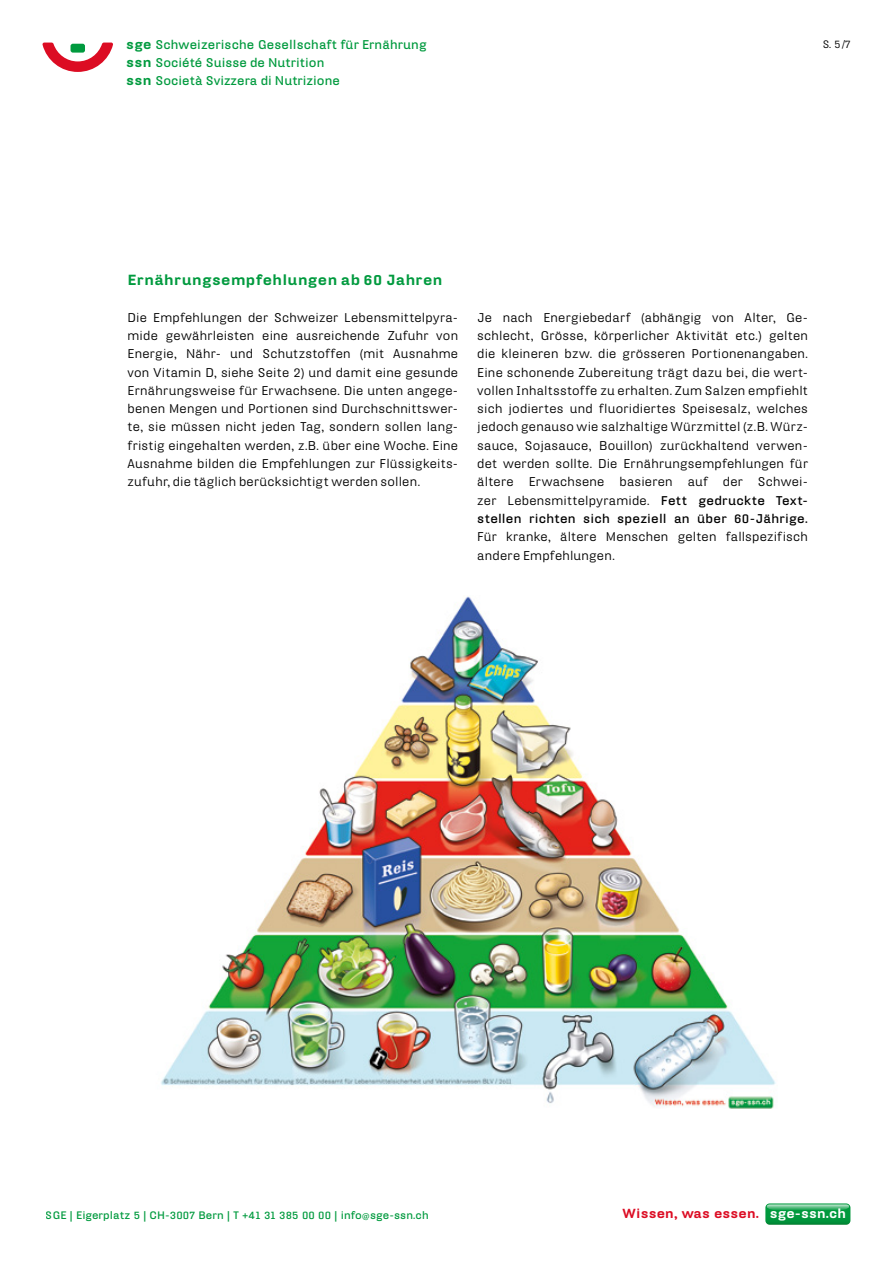
<style>
.page{position:relative;width:893px;height:1263px;background:#fff}
.page>*{position:absolute;margin:0;border:0;box-sizing:border-box;transform-origin:0 0}
.t1{font:900 14.25px "Hydra Text OT";letter-spacing:.025em;color:#009a3e}
.t2{font:900 12.75px "Hydra Text";letter-spacing:.01em;color:#dc0c23}
.t3{font:12.3px/18.3px "Hydra Text";letter-spacing:.02em;color:#000;text-align:justify}
.t4{font:700 12.3px/18px "Hydra Text";letter-spacing:.005em;color:#009a3e}
.t5{font:700 12.3px "Hydra Text OT";letter-spacing:.02em;color:#000}
.t6{font:700 10.5px "Hydra Text OT";letter-spacing:.01em;color:#009a3e}
.t7{font:10.5px "Hydra Text";color:#000}
.s1{font-weight:900;font-size:13.05px}
.s2{font-family:"Hydra Text OT"}
.s3{font-family:"Hydra Text OT";font-weight:700}
.s4{font-family:"Hydra Text";font-weight:400}
.s5{color:#fff}
</style>
<div class="page">
<svg style="left:43px;top:43px;width:70px;height:29px"></svg>
<svg style="left:765px;top:1203px;width:85px;height:22px;background:#24a456"></svg>
<img style="left:161px;top:595px;width:615px;height:513px">
<p class="t4" style="left:126px;top:35px;width:302px"><span class="s1">sge</span> Schweizerische Gesellschaft für Ernährung <span class="s1">ssn</span> Société Suisse de Nutrition<br><span class="s1">ssn</span> Società Svizzera di Nutrizione</p>
<p class="t7" style="left:822px;top:38px;width:30px">S. <span class="s2">5</span> /<span class="s2">7</span></p>
<p class="t1" style="left:128px;top:271px;width:316px">Ernährungsempfehlungen ab 60 Jahren</p>
<p class="t3" style="left:128px;top:308px;width:332px">Die Empfehlungen der Schweizer Lebensmittelpyra&shy;mide gewährleisten eine ausreichende Zufuhr von Energie, Nähr- und Schutzstoffen (mit Ausnahme von Vitamin D, siehe Seite 2) und damit eine gesunde Ernährungsweise für Erwachsene. Die unten angege&shy;benen Mengen und Portionen sind Durchschnittswer&shy;te, sie müssen nicht jeden Tag, sondern sollen lang&shy;fristig eingehalten werden, z.B. über eine Woche. Eine Ausnahme bilden die Empfehlungen zur Flüssigkeits&shy;zufuhr, die täglich berücksichtigt werden sollen.</p>
<p class="t3" style="left:477px;top:308px;width:332px">Je nach Energiebedarf (abhängig von Alter, Ge&shy;schlecht, Grösse, körperlicher Aktivität etc.) gelten die kleineren bzw. die grösseren Portionenangaben.<br>Eine schonende Zubereitung trägt dazu bei, die wert&shy;vollen Inhaltsstoffe zu erhalten. Zum Salzen empfiehlt sich jodiertes und fluoridiertes Speisesalz, welches jedoch genauso wie salzhaltige Würzmittel (z.B. Würz&shy;sauce, Sojasauce, Bouillon) zurückhaltend verwen&shy;det werden sollte. Die Ernährungsempfehlungen für ältere Erwachsene basieren auf der Schwei&shy;zer Lebensmittelpyramide. <span class="s3">Fett gedruckte Text-</span></p>
<p class="t5" style="left:477px;top:511px;width:332px">stellen richten sich speziell an über 60-Jährige.</p>
<p class="t3" style="left:477px;top:527px;width:332px">Für kranke, ältere Menschen gelten fallspezifisch andere Empfehlungen.</p>
<p class="t6" style="left:46px;top:1209px;width:385px">SGE | Eigerplatz 5 | CH-3007 Bern | T +41 31 385 00 00 | info<span class="s4">@</span>sge-ssn.ch</p>
<p class="t2" style="left:623px;top:1205px;width:225px">Wissen, was essen. <span class="s5">sge-ssn.ch</span></p>
</div>
